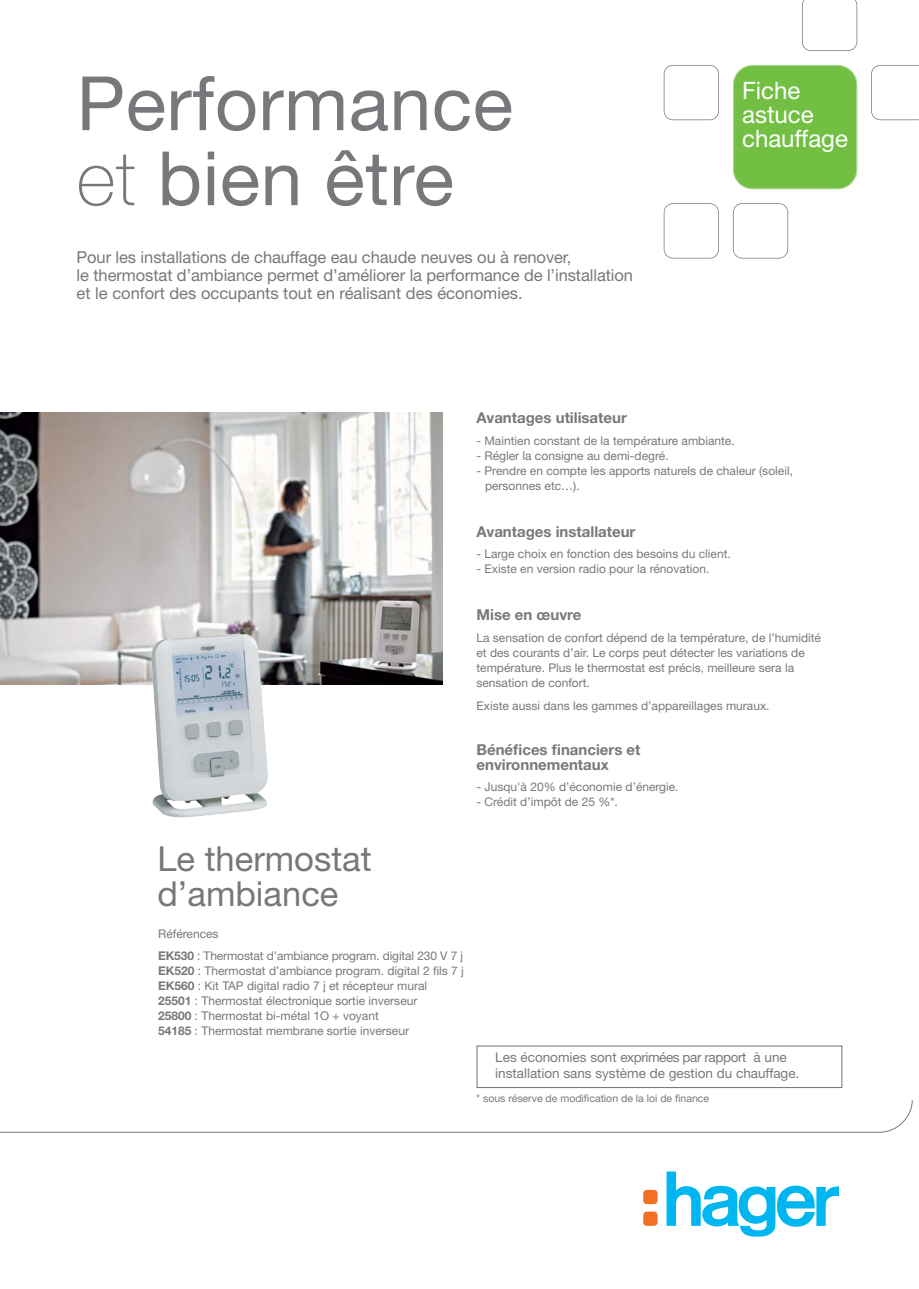
<style>
.page{position:relative;width:919px;height:1289px;background:#fff}
.page>*{position:absolute;margin:0;border:0;box-sizing:border-box;transform-origin:0 0}
.t1{font:75px/75px "Helvetica Neue LT Com";letter-spacing:.01em;color:#77787b}
.t2{font:34.5px/34.5px "Helvetica Neue LT Com";color:#77787b}
.t3{font:24px/24px "Helvetica Neue LT Com";color:#fff}
.t4{font:16.5px/18px "Helvetica Neue LT Com";letter-spacing:-.005em;color:#77787b}
.t5{font:700 15px/15px "Helvetica Neue LT Com";color:#77787b}
.t6{font:13.5px/15.9px "Helvetica Neue LT Com";color:#77787b}
.t7{font:12px/15px "Helvetica Neue LT Com";color:#77787b}
.t8{font:10.5px "Helvetica Neue LT Com";color:#77787b}
.s1{font-weight:100}
.s2{font-weight:700}
</style>
<div class="page">
<svg style="left:802px;top:0;width:55px;height:51px"></svg>
<svg style="left:871px;top:65px;width:47px;height:55px"></svg>
<div style="left:663px;top:65px;width:56px;height:55px;border:2px solid #77787b;border-radius:9px"></div>
<div style="left:663px;top:203px;width:56px;height:55px;border:2px solid #77787b;border-radius:9px"></div>
<div style="left:733px;top:66px;width:123px;height:123px;background:#72bf44;border-radius:19px"></div>
<div style="left:732px;top:65px;width:125px;height:124px;border:2px solid #a2d182;border-radius:20px"></div>
<div style="left:732px;top:203px;width:56px;height:55px;border:2px solid #77787b;border-radius:9px"></div>
<img style="left:0;top:412px;width:442px;height:273px">
<svg style="left:0;top:1100px;width:913px;height:137px"></svg>
<svg style="left:0;top:1100px;width:912px;height:32px"></svg>
<svg style="left:666px;top:1171px;width:172px;height:65px"></svg>
<div style="left:643px;top:1189px;width:14px;height:15px;background:#f36f21;border-radius:4px"></div>
<div style="left:643px;top:1211px;width:14px;height:14px;background:#f36f21;border-radius:4px"></div>
<img style="left:151px;top:633px;width:118px;height:185px">
<div style="left:476px;top:1045px;width:366px;height:43px;border:1px solid #77787b"></div>
<div style="left:476px;top:1094px;width:366px;height:22px;background:#fff"></div>
<h1 class="t1" style="left:77px;top:74px;width:438px">Performance <span class="s1">et</span> bien être</h1>
<h3 class="t4" style="left:77px;top:249px;width:558px">Pour les installations de chauffage eau chaude neuves ou à renover,<br>le thermostat d’ambiance permet d’améliorer la performance de l’installation et le confort des occupants tout en réalisant des économies.</h3>
<h3 class="t3" style="left:742px;top:81px;width:107px">Fiche astuce chauffage</h3>
<p class="t5" style="left:476px;top:410px;width:152px">Avantages utilisateur</p>
<p class="t7" style="left:476px;top:434px;width:260px">- Maintien constant de la température ambiante.</p>
<p class="t7" style="left:476px;top:449px;width:194px">- Régler la consigne au demi-degré.</p>
<p class="t7" style="left:485px;top:464px;width:309px;text-indent:-9px">- Prendre en compte les apports naturels de chaleur (soleil, personnes etc…).</p>
<p class="t5" style="left:476px;top:524px;width:160px">Avantages installateur</p>
<p class="t7" style="left:476px;top:547px;width:256px">- Large choix en fonction des besoins du client.</p>
<p class="t7" style="left:476px;top:562px;width:234px">- Existe en version radio pour la rénovation.</p>
<p class="t5" style="left:476px;top:607px;width:106px">Mise en œuvre</p>
<p class="t7" style="left:476px;top:631px;width:346px">La sensation de confort dépend de la température, de l’humidité et des courants d’air. Le corps peut détecter les variations de température. Plus le thermostat est précis, meilleure sera la sensation de confort.</p>
<p class="t7" style="left:476px;top:699px;width:294px">Existe aussi dans les gammes d’appareillages muraux.</p>
<p class="t5" style="left:476px;top:742px;width:165px">Bénéfices financiers et environnementaux</p>
<p class="t7" style="left:476px;top:781px;width:203px">- Jusqu'à 20% d’économie d’énergie.</p>
<p class="t7" style="left:476px;top:796px;width:143px">- Crédit d’impôt de 25 %*.</p>
<h2 class="t2" style="left:157px;top:845px;width:216px">Le thermostat d’ambiance</h2>
<p class="t7" style="left:158px;top:924px;width:306px;line-height:21.5px">Références<br><span class="s2">EK530</span> : Thermostat d’ambiance program. digital 230 V 7 j</p>
<p class="t7" style="left:158px;top:964px;width:307px"><span class="s2">EK520</span> : Thermostat d’ambiance program. digital 2 fils 7 j <span class="s2">EK560</span> : Kit TAP digital radio 7 j et récepteur mural<br><span class="s2">25501</span> : Thermostat électronique sortie inverseur<br><span class="s2">25800</span> : Thermostat bi-métal 1O + voyant<br><span class="s2">54185</span> : Thermostat membrane sortie inverseur</p>
<p class="t6" style="left:495px;top:1050px;width:305px">Les économies sont exprimées par rapport à une installation sans système de gestion du chauffage.</p>
<p class="t8" style="left:476px;top:1094px;width:234px">* sous réserve de modification de la loi de finance</p>
</div>
